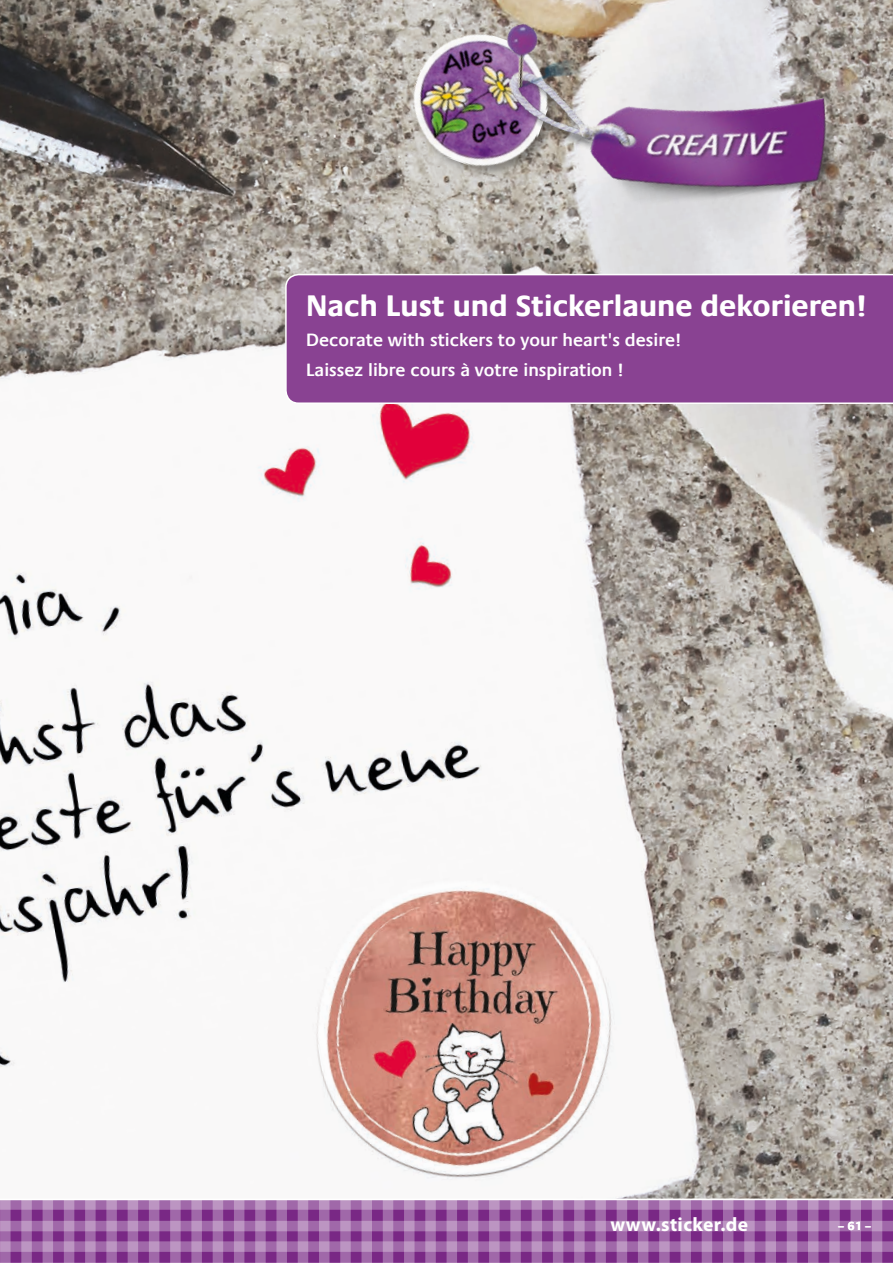
<style>
.page{position:relative;width:893px;height:1263px;background:#fff}
.page>*{position:absolute;margin:0;border:0;box-sizing:border-box;transform-origin:0 0}
.t1{font:700 30px "Praxis Com";color:#fff}
.t2{font:700 19.5px "Myriad Pro";letter-spacing:.02em;color:#fff}
.t3{font:600 18px/30px "Praxis Com";color:#fff}
.t4{font:700 12px "Praxis Com";color:#fff}
</style>
<div class="page">
<img style="left:0;top:0;width:893px;height:1199px">
<div style="left:285px;top:274px;width:608px;height:130px;background:#894292"></div>
<div style="left:0;top:1199px;width:893px;height:64px;background:#792885"></div>
<div style="left:0;top:1221px;width:893px;height:10px;background:#a068a9"></div>
<svg style="left:11px;top:1200px;width:882px;height:10px;background:#a16aaa"></svg>
<div style="left:0;top:1241px;width:893px;height:11px;background:#a068a9"></div>
<hr style="left:0;top:1262px;width:893px;height:1px;background:#fff">
<svg style="left:0;top:1200px;width:11px;height:63px"></svg>
<svg style="left:21px;top:1200px;width:11px;height:63px"></svg>
<svg style="left:43px;top:1200px;width:10px;height:63px"></svg>
<svg style="left:64px;top:1200px;width:10px;height:63px"></svg>
<svg style="left:85px;top:1200px;width:11px;height:63px"></svg>
<svg style="left:106px;top:1200px;width:11px;height:63px"></svg>
<svg style="left:128px;top:1200px;width:10px;height:63px"></svg>
<svg style="left:149px;top:1200px;width:10px;height:63px"></svg>
<svg style="left:170px;top:1200px;width:11px;height:63px"></svg>
<svg style="left:191px;top:1200px;width:11px;height:63px"></svg>
<svg style="left:213px;top:1200px;width:10px;height:63px"></svg>
<svg style="left:234px;top:1200px;width:10px;height:63px"></svg>
<svg style="left:255px;top:1200px;width:11px;height:63px"></svg>
<svg style="left:276px;top:1200px;width:11px;height:63px"></svg>
<svg style="left:298px;top:1200px;width:10px;height:63px"></svg>
<svg style="left:319px;top:1200px;width:10px;height:63px"></svg>
<svg style="left:340px;top:1200px;width:11px;height:63px"></svg>
<svg style="left:361px;top:1200px;width:11px;height:63px"></svg>
<svg style="left:383px;top:1200px;width:10px;height:63px"></svg>
<svg style="left:404px;top:1200px;width:11px;height:63px"></svg>
<svg style="left:425px;top:1200px;width:11px;height:63px"></svg>
<svg style="left:447px;top:1200px;width:10px;height:63px"></svg>
<svg style="left:468px;top:1200px;width:10px;height:63px"></svg>
<svg style="left:489px;top:1200px;width:11px;height:63px"></svg>
<svg style="left:510px;top:1200px;width:11px;height:63px"></svg>
<svg style="left:532px;top:1200px;width:10px;height:63px"></svg>
<svg style="left:553px;top:1200px;width:10px;height:63px"></svg>
<svg style="left:574px;top:1200px;width:11px;height:63px"></svg>
<svg style="left:595px;top:1200px;width:11px;height:63px"></svg>
<svg style="left:617px;top:1200px;width:10px;height:63px"></svg>
<svg style="left:638px;top:1200px;width:10px;height:63px"></svg>
<svg style="left:659px;top:1200px;width:11px;height:63px"></svg>
<svg style="left:680px;top:1200px;width:11px;height:63px"></svg>
<svg style="left:702px;top:1200px;width:10px;height:63px"></svg>
<svg style="left:723px;top:1200px;width:10px;height:63px"></svg>
<svg style="left:744px;top:1200px;width:11px;height:63px"></svg>
<svg style="left:765px;top:1200px;width:11px;height:63px"></svg>
<svg style="left:787px;top:1200px;width:10px;height:63px"></svg>
<svg style="left:808px;top:1200px;width:10px;height:63px"></svg>
<svg style="left:829px;top:1200px;width:11px;height:63px"></svg>
<svg style="left:850px;top:1200px;width:11px;height:63px"></svg>
<svg style="left:872px;top:1200px;width:10px;height:63px"></svg>
<img style="left:395px;top:16px;width:87px;height:168px">
<img style="left:482px;top:0;width:372px;height:262px">
<hr style="left:0;top:1199px;width:893px;height:1px;background:#fff">
<h1 class="t1" style="left:306px;top:288px;width:562px">Nach Lust und Stickerlaune dekorieren!</h1>
<p class="t3" style="left:306px;top:325px;width:377px">Decorate with stickers to your heart's desire!<br>Laissez libre cours à votre inspiration !</p>
<p class="t2" style="left:610px;top:1213px;width:139px">www.sticker.de</p>
<p class="t4" style="left:838px;top:1219px;width:35px">– 61 –</p>
</div>
